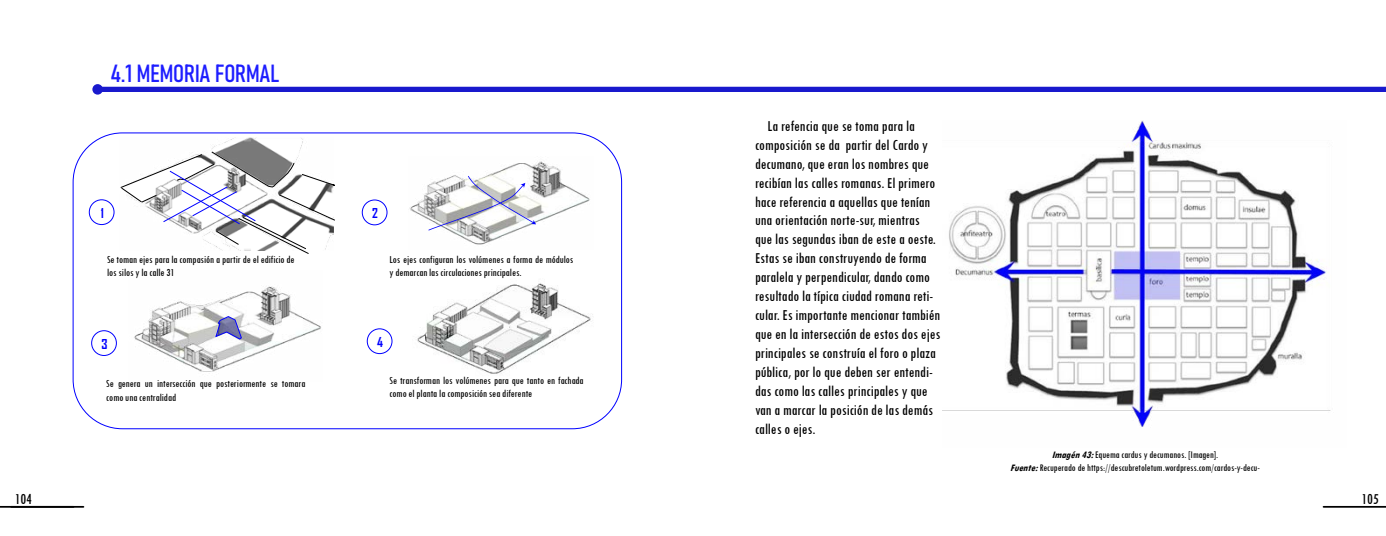
<style>
.page{position:relative;width:1386px;height:536px;background:#fff}
.page>*{position:absolute;margin:0;border:0;box-sizing:border-box;transform-origin:0 0}
.t1{font:24.5px "Bahnschrift";color:#1d1dff}
.t2{font:condensed 15.75px/18.9px "Tw Cen";color:#000}
.t3{font:700 13.12px "Agency FB";color:#00f}
.t4{font:700 13.04px "Agency FB";color:#00f}
.t5{font:condensed 11.03px/13.2px "Tw Cen";color:#000}
.t6{font:condensed 10.5px/12.6px "Tw Cen";color:#000;text-align:center}
.s1{font-weight:700;font-style:italic}
</style>
<div class="page">
<hr style="left:0;top:505px;width:83px;height:2px;background:#000">
<hr style="left:1324px;top:505px;width:62px;height:2px;background:#000">
<div style="left:98px;top:87px;width:595px;height:5px;background:#1919cd"></div>
<div style="left:92px;top:84px;width:11px;height:11px;background:#1919cd;border-radius:50%"></div>
<img style="left:417px;top:283px;width:176px;height:91px">
<img style="left:409px;top:161px;width:181px;height:84px">
<svg style="left:428px;top:176px;width:108px;height:54px"></svg>
<div style="left:89px;top:199px;width:25px;height:26px;border:1px solid #00f;border-radius:50%"></div>
<div style="left:362px;top:199px;width:25px;height:26px;border:1px solid #00f;border-radius:50%"></div>
<div style="left:91px;top:330px;width:26px;height:26px;border:1px solid #00f;border-radius:50%"></div>
<div style="left:367px;top:328px;width:25px;height:26px;border:1px solid #00f;border-radius:50%"></div>
<img style="left:212px;top:137px;width:91px;height:14px">
<svg style="left:120px;top:151px;width:215px;height:103px"></svg>
<img style="left:134px;top:286px;width:187px;height:86px">
<svg style="left:215px;top:315px;width:27px;height:25px"></svg>
<img style="left:942px;top:120px;width:389px;height:307px">
<div style="left:693px;top:87px;width:693px;height:5px;background:#1919cd"></div>
<h1 class="t1" style="left:111px;top:54px;width:170px">4.1 MEMORIA FORMAL</h1>
<p class="t4" style="left:101px;top:205px;width:5px">1</p>
<p class="t4" style="left:372px;top:205px;width:7px">2</p>
<p class="t5" style="left:107px;top:253px;width:189px">Se toman ejes para la compasión a partir de el edificio de los silos y la calle 31</p>
<p class="t5" style="left:389px;top:252px;width:186px">Los ejes configuran los volúmenes a forma de módulos y demarcanlas circulacionesprincipales.</p>
<p class="t4" style="left:102px;top:336px;width:8px">3</p>
<p class="t3" style="left:377px;top:334px;width:7px">4</p>
<p class="t5" style="left:106px;top:377px;width:201px">Se genera un intersección que posteriormente se tomara como una centralidad</p>
<p class="t5" style="left:390px;top:373px;width:196px">Se transforman los volúmenes para que tanto en fachada como el planta la composiciónsea diferente</p>
<p class="t2" style="left:755px;top:116px;width:187px;text-indent:12px">La refencia que se toma para la composición se da partir del Cardo y decumano, que eran los nombres que recibían las calles romanas. El primero hace referencia a aquellas que tenían una orientación norte-sur, mientras que las segundas iban de este a oeste.<br>Estas se iban construyendo de forma paralela y perpendicular, dando como resultado la típica ciudad romana reti&shy;cular. Es importante mencionar también que en la intersección de estos dos ejes principales se construía el foro o plaza pública, por lo que deben ser entendi&shy;das como las calles principales y que van a marcar la posición de las demás calles o ejes.</p>
<p class="t6" style="left:1010px;top:448px;width:251px"><span class="s1">Imagén43:</span>Equema cardus y decumanos. [Imagen].<br><span class="s1">Fuente:</span>Recuperado de https://descubretoletum.wordpress.com/cardos-y-decu-</p>
<p class="t2" style="left:15px;top:488px;width:19px">104</p>
<p class="t2" style="left:1362px;top:488px;width:19px">105</p>
</div>
